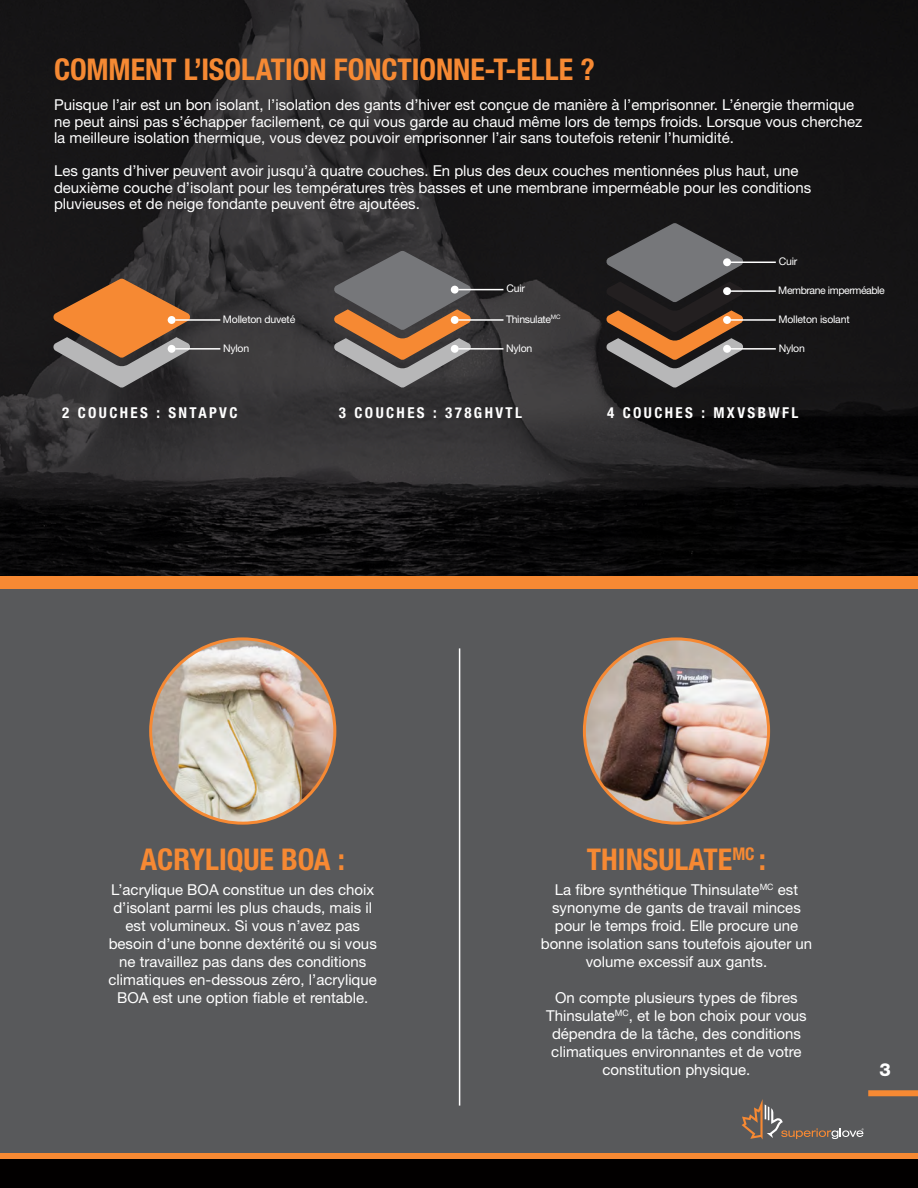
<style>
.page{position:relative;width:918px;height:1188px;background:#fff}
.page>*{position:absolute;margin:0;border:0;box-sizing:border-box;transform-origin:0 0}
.t1{font:700 condensed 30px "Helvetica Neue LT Std";color:#f68933}
.t2{font:800 18px "Helvetica Neue LT Std";color:#fff}
.t3{font:15px/18px "Helvetica Neue LT Std";color:#fff;text-align:center}
.t4{font:700 condensed 15px "Helvetica Neue LT Std";letter-spacing:.16em;color:#fff}
.t5{font:10.5px "Helvetica Neue LT Std";letter-spacing:-.02em;color:#fff}
.t6{font:10.5px "Helvetica Neue LT Std";letter-spacing:-.04em;color:#fff}
</style>
<div class="page">
<svg style="left:0;top:0;width:918px;height:577px;background:#1d1c1d"></svg>
<div style="left:0;top:579px;width:918px;height:601px;background:#58595b"></div>
<div style="left:0;top:577px;width:918px;height:12px;background:#f68933"></div>
<img style="left:584px;top:639px;width:185px;height:184px;border-radius:92px">
<img style="left:151px;top:641px;width:184px;height:180px">
<hr style="left:459px;top:648px;width:1px;height:458px;background:#fff">
<svg style="left:53px;top:279px;width:138px;height:109px;background:#906545"></svg>
<div style="left:168px;top:316px;width:8px;height:8px;background:#fff;border-radius:50%"></div>
<hr style="left:175px;top:319px;width:45px;height:2px;background:#fff">
<div style="left:168px;top:345px;width:8px;height:8px;background:#fff;border-radius:50%"></div>
<hr style="left:175px;top:348px;width:45px;height:2px;background:#fff">
<svg style="left:333px;top:251px;width:139px;height:137px;background:#72645a"></svg>
<div style="left:451px;top:316px;width:8px;height:8px;background:#fff;border-radius:50%"></div>
<hr style="left:458px;top:319px;width:45px;height:2px;background:#fff">
<div style="left:451px;top:286px;width:8px;height:8px;background:#fff;border-radius:50%"></div>
<hr style="left:458px;top:289px;width:45px;height:1px;background:#fff">
<div style="left:451px;top:345px;width:8px;height:8px;background:#fff;border-radius:50%"></div>
<hr style="left:458px;top:348px;width:45px;height:2px;background:#fff">
<svg style="left:606px;top:223px;width:138px;height:165px;background:#564a44"></svg>
<div style="left:723px;top:316px;width:8px;height:8px;background:#fff;border-radius:50%"></div>
<hr style="left:731px;top:319px;width:45px;height:2px;background:#fff">
<div style="left:723px;top:287px;width:8px;height:8px;background:#fff;border-radius:50%"></div>
<hr style="left:731px;top:290px;width:45px;height:2px;background:#fff">
<div style="left:723px;top:258px;width:8px;height:8px;background:#fff;border-radius:50%"></div>
<hr style="left:731px;top:262px;width:45px;height:1px;background:#fff">
<div style="left:723px;top:345px;width:8px;height:8px;background:#fff;border-radius:50%"></div>
<hr style="left:731px;top:348px;width:45px;height:2px;background:#fff">
<svg style="left:742px;top:1099px;width:122px;height:41px"></svg>
<div style="left:868px;top:1090px;width:50px;height:6px;background:#f68933"></div>
<div style="left:0;top:1153px;width:918px;height:6px;background:#f68933"></div>
<div style="left:0;top:1159px;width:918px;height:29px;background:#020000"></div>
<p class="t1" style="left:54px;top:51px;width:542px">COMMENT L’ISOLATION FONCTIONNE-T-ELLE ?</p>
<p class="t3" style="left:54px;top:96px;width:810px;line-height:16.5px;text-align:left">Puisque l’air est un bon isolant, l’isolation des gants d’hiver est conçue de manière à l’emprisonner. L’énergie thermique ne peut ainsi pas s’échapper facilement, ce qui vous garde au chaud même lors de temps froids. Lorsque vous cherchez la meilleure isolation thermique, vous devez pouvoir emprisonner l’air sans toutefois retenir l’humidité.</p>
<p class="t3" style="left:54px;top:162px;width:759px;line-height:16.5px;text-align:left">Les gants d’hiver peuvent avoir jusqu’à quatre couches. En plus des deux couches mentionnées plus haut, une deuxième couche d’isolant pour les températures très basses et une membrane imperméable pour les conditions pluvieuses et de neige fondante peuvent être ajoutées.</p>
<p class="t5" style="left:223px;top:313px;width:74px">Molleton duveté</p>
<p class="t5" style="left:223px;top:342px;width:28px">Nylon</p>
<p class="t4" style="left:62px;top:404px;width:177px">2 COUCHES : SNTAPVC</p>
<p class="t5" style="left:506px;top:282px;width:20px">Cuir</p>
<p class="t5" style="left:506px;top:313px;width:56px">Thinsulate<sup>MC</sup></p>
<p class="t5" style="left:506px;top:342px;width:28px">Nylon</p>
<p class="t4" style="left:339px;top:404px;width:185px">3 COUCHES : 378GHVTL</p>
<p class="t5" style="left:779px;top:255px;width:20px">Cuir</p>
<p class="t6" style="left:778px;top:284px;width:108px">Membrane imperméable</p>
<p class="t5" style="left:779px;top:313px;width:73px">Molleton isolant</p>
<p class="t5" style="left:779px;top:342px;width:28px">Nylon</p>
<p class="t4" style="left:607px;top:404px;width:193px">4 COUCHES : MXVSBWFL</p>
<p class="t1" style="left:141px;top:841px;width:206px">ACRYLIQUE BOA :</p>
<p class="t3" style="left:111px;top:880px;width:265px">L’acrylique BOA constitue un des choix d’isolant parmi les plus chauds, mais il est volumineux. Si vous n’avez pas</p>
<p class="t3" style="left:109px;top:934px;width:270px">besoin d’une bonne dextérité ou si vous ne travaillez pas dans des conditions climatiques en-dessous zéro, l’acrylique BOA est une option fiable et rentable.</p>
<p class="t1" style="left:587px;top:841px;width:181px">THINSULATE<sup>MC</sup> :</p>
<p class="t3" style="left:541px;top:880px;width:273px">La fibre synthétique Thinsulate<sup>MC</sup> est synonyme de gants de travail minces pour le temps froid. Elle procure une bonne isolation sans toutefois ajouter un volume excessif aux gants.</p>
<p class="t3" style="left:546px;top:988px;width:262px">On compte plusieurs types de fibres Thinsulate<sup>MC</sup>, et le bon choix pour vous dépendra de la tâche, des conditions climatiques environnantes et de votre constitution physique.</p>
<p class="t2" style="left:880px;top:1059px;width:13px">3</p>
</div>
